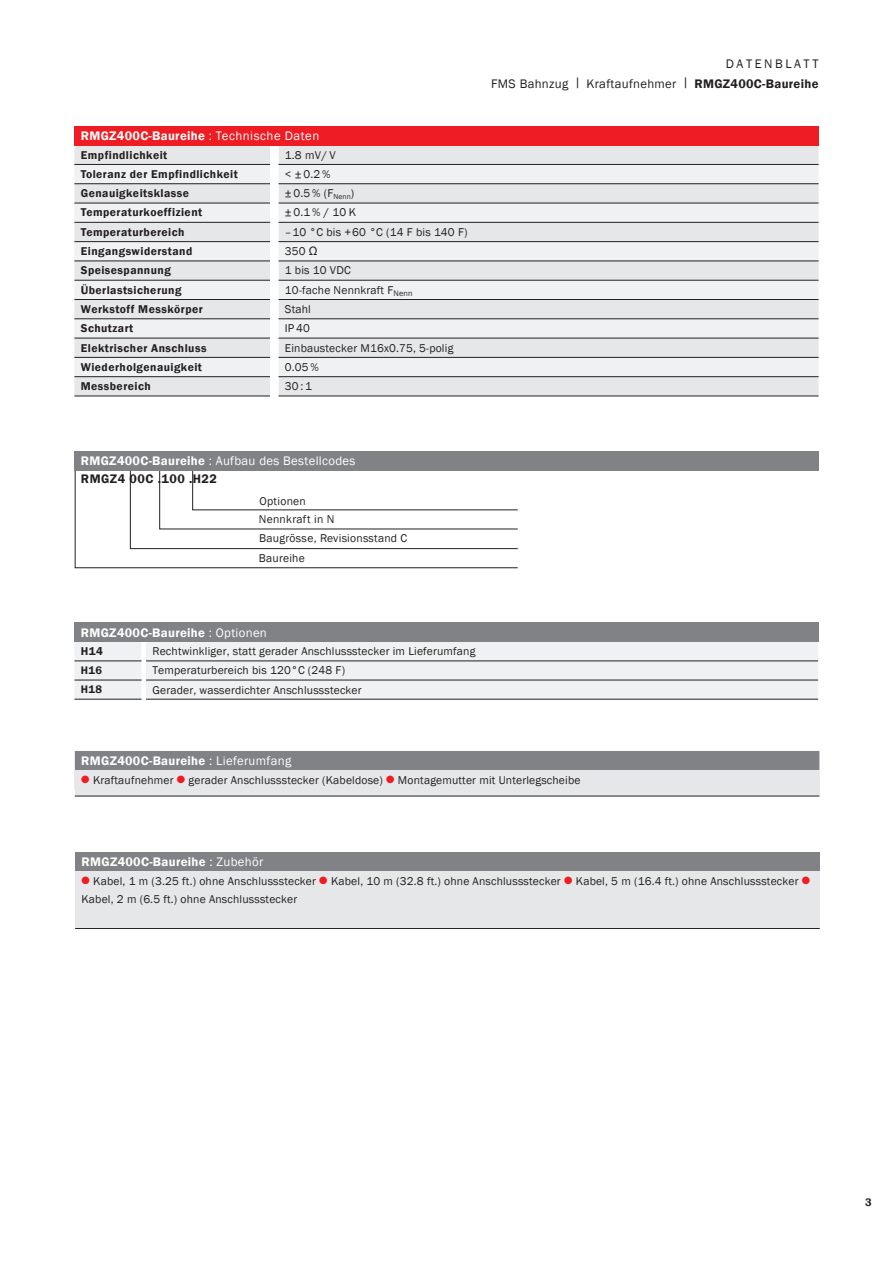
<style>
.page{position:relative;width:893px;height:1263px;background:#fff}
.page>*{position:absolute;margin:0;border:0;box-sizing:border-box;transform-origin:0 0}
.Rubrik_demi_8_5__8{font:600 12.75px "Franklin Gothic";letter-spacing:.025em;color:#fff}
.Rubrik_demi_8_5__8-2{font:12.75px "Franklin Gothic";letter-spacing:.025em;color:#231f20}
.Rubrik_demi_8_5__8-3{font:12.75px "Franklin Gothic";letter-spacing:.025em;color:#fff}
.Tabelle_Head_demi_8_5__8_weiß{font:600 12.75px "Franklin Gothic";letter-spacing:.04em;color:#231f20}
.Rubrik_demi_8_5__8-4{font:12.75px "Franklin Gothic";letter-spacing:.2em;color:#231f20}
.Tabelle_Copy{font:11.7px/18px "Franklin Gothic";letter-spacing:.015em;color:#231f20}
.Tabelle_Copy-2{font:600 11.7px "Franklin Gothic";letter-spacing:.04em;color:#231f20}
.Tabelle_Copy-3{font:600 11.25px "Franklin Gothic";letter-spacing:.04em;color:#231f20}
.Paginierung_demi_7_5__8{font:600 11.25px "Franklin Gothic";color:#231f20}
.s1{font-weight:400}
.s2{font-family:"Arial"}
.s3{font-weight:600}
.s4{color:#ee1d23}
</style>
<div class="page">
<div style="left:75px;top:751px;width:744px;height:19px;background:#808285"></div>
<div style="left:75px;top:770px;width:744px;height:26px;background:#e6e7e9"></div>
<hr style="left:75px;top:796px;width:744px;height:1px;background:#231f20">
<svg style="left:75px;top:470px;width:443px;height:98px"></svg>
<svg style="left:130px;top:470px;width:388px;height:79px"></svg>
<div style="left:74px;top:451px;width:745px;height:19px;background:#808285"></div>
<svg style="left:74px;top:145px;width:745px;height:251px;background:#e2dddf"></svg>
<svg style="left:270px;top:145px;width:9px;height:251px"></svg>
<svg style="left:74px;top:164px;width:745px;height:213px;fill:#f0f1f2"></svg>
<hr style="left:74px;top:164px;width:196px;height:1px;background:#231f20">
<hr style="left:279px;top:164px;width:540px;height:1px;background:#231f20">
<hr style="left:74px;top:183px;width:196px;height:1px;background:#231f20">
<hr style="left:279px;top:183px;width:540px;height:1px;background:#231f20">
<hr style="left:74px;top:203px;width:196px;height:1px;background:#231f20">
<hr style="left:279px;top:203px;width:540px;height:1px;background:#231f20">
<hr style="left:74px;top:222px;width:196px;height:1px;background:#231f20">
<hr style="left:279px;top:222px;width:540px;height:1px;background:#231f20">
<hr style="left:74px;top:241px;width:196px;height:1px;background:#231f20">
<hr style="left:279px;top:241px;width:540px;height:1px;background:#231f20">
<hr style="left:74px;top:261px;width:196px;height:1px;background:#231f20">
<hr style="left:279px;top:261px;width:540px;height:1px;background:#231f20">
<hr style="left:74px;top:280px;width:196px;height:1px;background:#231f20">
<hr style="left:279px;top:280px;width:540px;height:1px;background:#231f20">
<hr style="left:74px;top:299px;width:196px;height:1px;background:#231f20">
<hr style="left:279px;top:299px;width:540px;height:1px;background:#231f20">
<hr style="left:74px;top:319px;width:196px;height:1px;background:#231f20">
<hr style="left:279px;top:319px;width:540px;height:1px;background:#231f20">
<hr style="left:74px;top:338px;width:196px;height:1px;background:#231f20">
<hr style="left:279px;top:338px;width:540px;height:1px;background:#231f20">
<hr style="left:74px;top:357px;width:196px;height:1px;background:#231f20">
<hr style="left:279px;top:357px;width:540px;height:1px;background:#231f20">
<hr style="left:74px;top:376px;width:196px;height:1px;background:#231f20">
<hr style="left:279px;top:376px;width:540px;height:1px;background:#231f20">
<hr style="left:74px;top:396px;width:196px;height:1px;background:#231f20">
<hr style="left:279px;top:396px;width:540px;height:1px;background:#231f20">
<div style="left:74px;top:126px;width:745px;height:19px;background:#ee1d23"></div>
<div style="left:75px;top:852px;width:745px;height:19px;background:#808285"></div>
<div style="left:75px;top:871px;width:745px;height:57px;background:#e6e7e9"></div>
<hr style="left:75px;top:928px;width:745px;height:1px;background:#231f20">
<div style="left:74px;top:642px;width:744px;height:57px;background:#f0f1f2"></div>
<hr style="left:74px;top:661px;width:68px;height:1px;background:#231f20">
<hr style="left:146px;top:661px;width:672px;height:1px;background:#231f20">
<hr style="left:74px;top:680px;width:68px;height:1px;background:#231f20">
<hr style="left:146px;top:680px;width:672px;height:1px;background:#231f20">
<hr style="left:74px;top:699px;width:68px;height:1px;background:#231f20">
<hr style="left:146px;top:699px;width:672px;height:1px;background:#231f20">
<div style="left:74px;top:623px;width:745px;height:19px;background:#808285"></div>
<p class="Rubrik_demi_8_5__8" style="left:81px;top:128px;width:240px">RMGZ400C-Baureihe <span class="s1">: Technische Daten</span></p>
<p class="Tabelle_Copy-2" style="left:81px;top:147px;width:88px">Empfindlichkeit</p>
<p class="Tabelle_Copy" style="left:285px;top:146px;width:52px">1.8 mV/ V</p>
<p class="Tabelle_Copy-2" style="left:81px;top:167px;width:158px">Toleranz der Empfindlichkeit</p>
<p class="Tabelle_Copy" style="left:285px;top:165px;width:47px">&lt; ±0.2%</p>
<p class="Tabelle_Copy-2" style="left:81px;top:186px;width:110px">Genauigkeitsklasse</p>
<p class="Tabelle_Copy" style="left:285px;top:185px;width:71px">± 0.5 % (F<sub>Nenn</sub>)</p>
<p class="Tabelle_Copy-2" style="left:81px;top:205px;width:123px">Temperaturkoeffizient</p>
<p class="Tabelle_Copy" style="left:285px;top:204px;width:73px">± 0.1 % / 10 K</p>
<p class="Tabelle_Copy-2" style="left:81px;top:225px;width:105px">Temperaturbereich</p>
<p class="Tabelle_Copy" style="left:285px;top:223px;width:184px">–10 °C bis +60 °C (14 F bis 140 F)</p>
<p class="Tabelle_Copy-2" style="left:81px;top:244px;width:113px">Eingangswiderstand</p>
<p class="Tabelle_Copy" style="left:285px;top:243px;width:34px">350 <span class="s2">Ω</span></p>
<p class="Tabelle_Copy-2" style="left:81px;top:263px;width:92px">Speisespannung</p>
<p class="Tabelle_Copy" style="left:285px;top:262px;width:67px">1 bis 10 VDC</p>
<p class="Tabelle_Copy-2" style="left:81px;top:283px;width:102px">Überlastsicherung</p>
<p class="Tabelle_Copy" style="left:285px;top:281px;width:129px">10-fache Nennkraft F<sub>Nenn</sub></p>
<p class="Tabelle_Copy-2" style="left:81px;top:302px;width:124px">Werkstoff Messkörper</p>
<p class="Tabelle_Copy" style="left:285px;top:300px;width:27px">Stahl</p>
<p class="Tabelle_Copy-2" style="left:81px;top:321px;width:54px">Schutzart</p>
<p class="Tabelle_Copy" style="left:285px;top:320px;width:27px">IP 40</p>
<p class="Tabelle_Copy-2" style="left:81px;top:340px;width:127px">Elektrischer Anschluss</p>
<p class="Tabelle_Copy" style="left:285px;top:339px;width:170px">Einbaustecker M16x0.75, 5-polig</p>
<p class="Tabelle_Copy-2" style="left:81px;top:360px;width:123px">Wiederholgenauigkeit</p>
<p class="Tabelle_Copy" style="left:285px;top:358px;width:36px">0.05 %</p>
<p class="Tabelle_Copy-2" style="left:81px;top:379px;width:72px">Messbereich</p>
<p class="Tabelle_Copy" style="left:285px;top:377px;width:29px">30:1</p>
<p class="Rubrik_demi_8_5__8-4" style="left:726px;top:56px;width:94px">DATENBLATT</p>
<p class="Rubrik_demi_8_5__8-2" style="left:491px;top:76px;width:329px">FMS Bahnzug | Kraftaufnehmer | <span class="s3">RMGZ400C-Baureihe</span></p>
<p class="Rubrik_demi_8_5__8-3" style="left:81px;top:453px;width:276px"><span class="s3">RMGZ400C-Baureihe</span> : Aufbau des Bestellcodes</p>
<p class="Tabelle_Head_demi_8_5__8_weiß" style="left:81px;top:471px;width:138px">RMGZ4 00C .100 .H22</p>
<p class="Tabelle_Copy" style="left:259px;top:492px;width:48px">Optionen</p>
<p class="Tabelle_Copy" style="left:259px;top:510px;width:77px">Nennkraft in N</p>
<p class="Tabelle_Copy" style="left:259px;top:529px;width:150px">Baugrösse, Revisionsstand C</p>
<p class="Tabelle_Copy" style="left:259px;top:550px;width:47px">Baureihe</p>
<p class="Rubrik_demi_8_5__8" style="left:81px;top:625px;width:188px">RMGZ400C-Baureihe <span class="s1">: Optionen</span></p>
<p class="Tabelle_Copy-2" style="left:81px;top:644px;width:24px">H14</p>
<p class="Tabelle_Copy" style="left:152px;top:643px;width:324px">Rechtwinkliger, statt gerader Anschlussstecker im Lieferumfang</p>
<p class="Tabelle_Copy-3" style="left:81px;top:663px;width:23px">H16</p>
<p class="Tabelle_Copy" style="left:152px;top:662px;width:194px">Temperaturbereich bis 120°C (248 F)</p>
<p class="Tabelle_Copy-3" style="left:81px;top:682px;width:23px">H18</p>
<p class="Tabelle_Copy" style="left:152px;top:681px;width:211px">Gerader, wasserdichter Anschlussstecker</p>
<p class="Rubrik_demi_8_5__8" style="left:81px;top:753px;width:212px">RMGZ400C-Baureihe <span class="s1">: Lieferumfang</span></p>
<p class="Tabelle_Copy" style="left:81px;top:771px;width:501px"><span class="s4">●</span> Kraftaufnehmer <span class="s4">●</span> gerader Anschlussstecker (Kabeldose) <span class="s4">●</span> Montagemutter mit Unterlegscheibe</p>
<p class="Rubrik_demi_8_5__8" style="left:82px;top:854px;width:183px">RMGZ400C-Baureihe <span class="s1">: Zubehör</span></p>
<p class="Tabelle_Copy" style="left:82px;top:873px;width:730px"><span class="s4">●</span> Kabel, 1 m (3.25 ft.) ohne Anschlussstecker <span class="s4">●</span> Kabel, 10 m (32.8 ft.) ohne Anschlussstecker <span class="s4">●</span> Kabel, 5 m (16.4 ft.) ohne Anschlussstecker <span class="s4">●<br></span>Kabel, 2 m (6.5 ft.) ohne Anschlussstecker</p>
<p class="Paginierung_demi_7_5__8" style="left:865px;top:1195px;width:8px">3</p>
</div>
